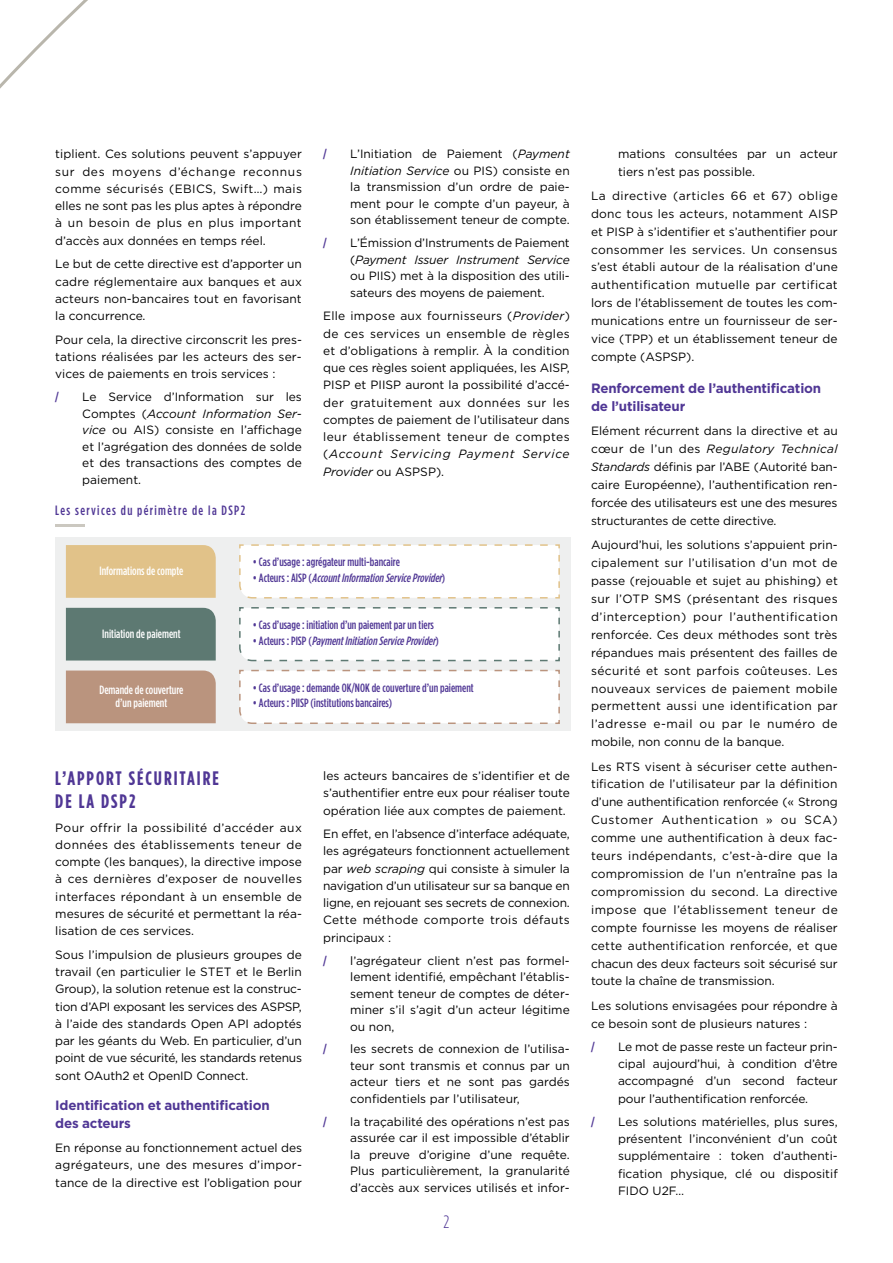
<style>
.page{position:relative;width:893px;height:1263px;background:#fff}
.page>*{position:absolute;margin:0;border:0;box-sizing:border-box;transform-origin:0 0}
.t1{font:700 19.5px/23.4px "Gotham Condensed";letter-spacing:.1em;color:#503795}
.t2{font:300 18px "Gotham Condensed";color:#503795}
.t3{font:700 13.5px/18px "Gotham";letter-spacing:-.01em;color:#503795}
.t4{font:500 13.5px "Gotham Condensed";letter-spacing:.1em;color:#503795}
.t5{font:12px/17.2px "Gotham";color:#000;text-align:justify}
.t6{font:500 12px "Gotham Condensed";color:#503795}
.t7{font:italic 500 12px "Gotham Condensed";color:#503795}
.t8{font:500 12px/13.5px "Gotham Condensed";color:#fff;text-align:center}
.t9{font:700 12px "Gotham Condensed";color:#503795}
.s1{font-style:italic}
.s2{font-style:normal}
</style>
<div class="page">
<svg style="left:0;top:0;width:88px;height:89px"></svg>
<div style="left:55px;top:537px;width:516px;height:194px;background:#eeefef"></div>
<hr style="left:55px;top:525px;width:30px;height:2px;background:#cbc8c0">
<div style="left:66px;top:545px;width:150px;height:53px;background:#e1c289"></div>
<div style="left:239px;top:544px;width:321px;height:55px;background:#fff"></div>
<div style="left:66px;top:608px;width:150px;height:52px;background:#5d7972"></div>
<svg style="left:239px;top:607px;width:321px;height:55px;background:#f9fafa"></svg>
<div style="left:66px;top:670px;width:150px;height:53px;background:#ba947e"></div>
<svg style="left:239px;top:669px;width:321px;height:55px;background:#fcfbfa"></svg>
<p class="t5" style="left:55px;top:145px;width:248px">tiplient. Ces solutions peuvent s’appuyer sur des moyens d’échange reconnus comme sécurisés (EBICS, Swift…) mais elles ne sont pas les plus aptes à répondre à un besoin de plus en plus important d’accès aux données en temps réel.</p>
<p class="t5" style="left:55px;top:255px;width:248px">Le but de cette directive est d’apporter un cadre réglementaire aux banques et aux acteurs non-bancaires tout en favorisant la concurrence.</p>
<p class="t5" style="left:55px;top:331px;width:248px">Pour cela, la directive circonscrit les pres&shy;tations réalisées par les acteurs des ser&shy;vices de paiements en trois services :</p>
<p class="t9" style="left:55px;top:390px;width:5px">/</p>
<p class="t5" style="left:82px;top:388px;width:221px;line-height:16.5px">Le Service d’Information sur les Comptes (<span class="s1">Account Information Ser&shy;vice</span> ou AIS) consiste en l’affichage et l’agrégation des données de solde et des transactions des comptes de paiement.</p>
<p class="t4" style="left:55px;top:502px;width:191px">Les services du périmètre de la DSP2</p>
<p class="t9" style="left:323px;top:147px;width:5px">/</p>
<p class="t5" style="left:350px;top:146px;width:221px;line-height:16.5px">L’Initiation de Paiement (<span class="s1">Payment Initiation Service</span> ou PIS) consiste en la transmission d’un ordre de paie&shy;ment pour le compte d’un payeur, à son établissement teneur de compte.</p>
<p class="t9" style="left:323px;top:236px;width:5px">/</p>
<p class="t5" style="left:350px;top:234px;width:221px;line-height:16.5px">L’Émission d’Instruments de Paiement (<span class="s1">Payment Issuer Instrument Service </span>ou PIIS) met à la disposition des utili&shy;sateurs des moyens de paiement.</p>
<p class="t5" style="left:323px;top:307px;width:248px">Elle impose aux fournisseurs (<span class="s1">Provider</span>) de ces services un ensemble de règles et d’obligations à remplir. À la condition que ces règles soient appliquées, les AISP, PISP et PIISP auront la possibilité d’accé&shy;der gratuitement aux données sur les comptes de paiement de l’utilisateur dans leur établissement teneur de comptes (<span class="s1">Account Servicing Payment Service Provider</span> ou ASPSP).</p>
<p class="t8" style="left:99px;top:564px;width:86px">Informations de compte</p>
<p class="t8" style="left:102px;top:626px;width:80px">Initiation de paiement</p>
<p class="t6" style="left:253px;top:555px;width:149px">• Cas d’usage : agrégateur multi-bancaire</p>
<p class="t7" style="left:253px;top:571px;width:194px"><span class="s2">• A c t e u r s : A I S P (</span> AccountInformationServiceProvider<span class="s2">)</span></p>
<p class="t6" style="left:253px;top:618px;width:183px">• Cas d’usage : initiation d’un paiement par un tiers</p>
<p class="t7" style="left:253px;top:634px;width:187px"><span class="s2">• A c t e u r s : P I S P (</span> PaymentInitiationServiceProvider<span class="s2">)</span></p>
<p class="t8" style="left:99px;top:682px;width:86px">Demande de couverture d’un paiement</p>
<p class="t6" style="left:253px;top:681px;width:222px">• Cas d’usage : demande OK/NOK de couverture d’un paiement</p>
<p class="t6" style="left:253px;top:696px;width:141px">• Acteurs : PIISP (institutions bancaires)</p>
<h1 class="t1" style="left:55px;top:766px;width:165px">L’APPORT SÉCURITAIRE<br>DE LA DSP2</h1>
<p class="t5" style="left:55px;top:818px;width:248px">Pour offrir la possibilité d’accéder aux données des établissements teneur de compte (les banques), la directive impose à ces dernières d’exposer de nouvelles interfaces répondant à un ensemble de mesures de sécurité et permettant la réa&shy;lisation de ces services.</p>
<p class="t5" style="left:55px;top:946px;width:248px">Sous l’impulsion de plusieurs groupes de travail (en particulier le STET et le Berlin Group), la solution retenue est la construc&shy;tion d’API exposant les services des ASPSP, à l’aide des standards Open API adoptés par les géants du Web. En particulier, d’un point de vue sécurité, les standards retenus sont OAuth2 et OpenID Connect.</p>
<p class="t3" style="left:55px;top:1096px;width:216px">Identification et authentification des acteurs</p>
<p class="t5" style="left:55px;top:1139px;width:248px">En réponse au fonctionnement actuel des agrégateurs, une des mesures d’impor&shy;tance de la directive est l’obligation pour</p>
<p class="t5" style="left:323px;top:767px;width:248px">les acteurs bancaires de s’identifier et de s’authentifier entre eux pour réaliser toute opération liée aux comptes de paiement.</p>
<p class="t5" style="left:323px;top:825px;width:248px">En effet, en l’absence d’interface adéquate, les agrégateurs fonctionnent actuellement par <span class="s1">web scraping</span> qui consiste à simuler la navigation d’un utilisateur sur sa banque en ligne, en rejouant ses secrets de connexion.<br>Cette méthode comporte trois défauts principaux :</p>
<p class="t9" style="left:323px;top:953px;width:5px">/</p>
<p class="t5" style="left:350px;top:952px;width:221px;line-height:16.5px">l’agrégateur client n’est pas formel&shy;lement identifié, empêchant l’établis&shy;sement teneur de comptes de déter&shy;miner s’il s’agit d’un acteur légitime ou non,</p>
<p class="t9" style="left:323px;top:1042px;width:5px">/</p>
<p class="t5" style="left:350px;top:1041px;width:221px;line-height:16.5px">les secrets de connexion de l’utilisa&shy;teur sont transmis et connus par un acteur tiers et ne sont pas gardés confidentiels par l’utilisateur,</p>
<p class="t9" style="left:323px;top:1114px;width:5px">/</p>
<p class="t5" style="left:350px;top:1113px;width:221px;line-height:16.5px">la traçabilité des opérations n’est pas assurée car il est impossible d’établir la preuve d’origine d’une requête.<br>Plus particulièrement, la granularité d’accès aux services utilisés et infor-</p>
<h2 class="t2" style="left:443px;top:1212px;width:7px">2</h2>
<p class="t5" style="left:618px;top:145px;width:221px">mations consultées par un acteur tiers n’est pas possible.</p>
<p class="t5" style="left:591px;top:186px;width:248px;line-height:17.9px">La directive (articles 66 et 67) oblige donc tous les acteurs, notamment AISP et PISP à s’identifier et s’authentifier pour consommer les services. Un consensus s’est établi autour de la réalisation d’une authentification mutuelle par certificat lors de l’établissement de toutes les com&shy;munications entre un fournisseur de ser&shy;vice (TPP) et un établissement teneur de compte (ASPSP).</p>
<p class="t3" style="left:591px;top:378px;width:232px;line-height:18.6px">Renforcement de l’authentification de l’utilisateur</p>
<p class="t5" style="left:591px;top:422px;width:248px;line-height:17.9px">Elément récurrent dans la directive et au cœur de l’un des <span class="s1">Regulatory Technical Standards</span> définis par l’ABE (Autorité ban&shy;caire Européenne), l’authentification ren&shy;forcée des utilisateurs est une des mesures structurantes de cette directive.</p>
<p class="t5" style="left:591px;top:536px;width:248px;line-height:17.9px">Aujourd’hui, les solutions s’appuient prin&shy;cipalement sur l’utilisation d’un mot de passe (rejouable et sujet au phishing) et sur l’OTP SMS (présentant des risques d’interception) pour l’authentification renforcée. Ces deux méthodes sont très répandues mais présentent des failles de sécurité et sont parfois coûteuses. Les nouveaux services de paiement mobile permettent aussi une identification par l’adresse e-mail ou par le numéro de mobile, non connu de la banque.</p>
<p class="t5" style="left:591px;top:757px;width:248px;line-height:17.9px">Les RTS visent à sécuriser cette authen&shy;tification de l’utilisateur par la définition d’une authentification renforcée (« Strong Customer Authentication » ou SCA) comme une authentification à deux fac&shy;teurs indépendants, c’est-à-dire que la compromission de l’un n’entraîne pas la compromission du second. La directive impose que l’établissement teneur de compte fournisse les moyens de réaliser cette authentification renforcée, et que chacun des deux facteurs soit sécurisé sur toute la chaîne de transmission.</p>
<p class="t5" style="left:591px;top:996px;width:248px;line-height:17.9px">Les solutions envisagées pour répondre à ce besoin sont de plusieurs natures :</p>
<p class="t9" style="left:591px;top:1040px;width:5px">/</p>
<p class="t5" style="left:618px;top:1038px;width:221px">Le mot de passe reste un facteur prin&shy;cipal aujourd’hui, à condition d’être accompagné d’un second facteur pour l’authentification renforcée.</p>
<p class="t9" style="left:591px;top:1115px;width:5px">/</p>
<p class="t5" style="left:618px;top:1113px;width:221px">Les solutions matérielles, plus sures, présentent l’inconvénient d’un coût supplémentaire : token d’authenti&shy;fication physique, clé ou dispositif FIDO U2F…</p>
</div>
